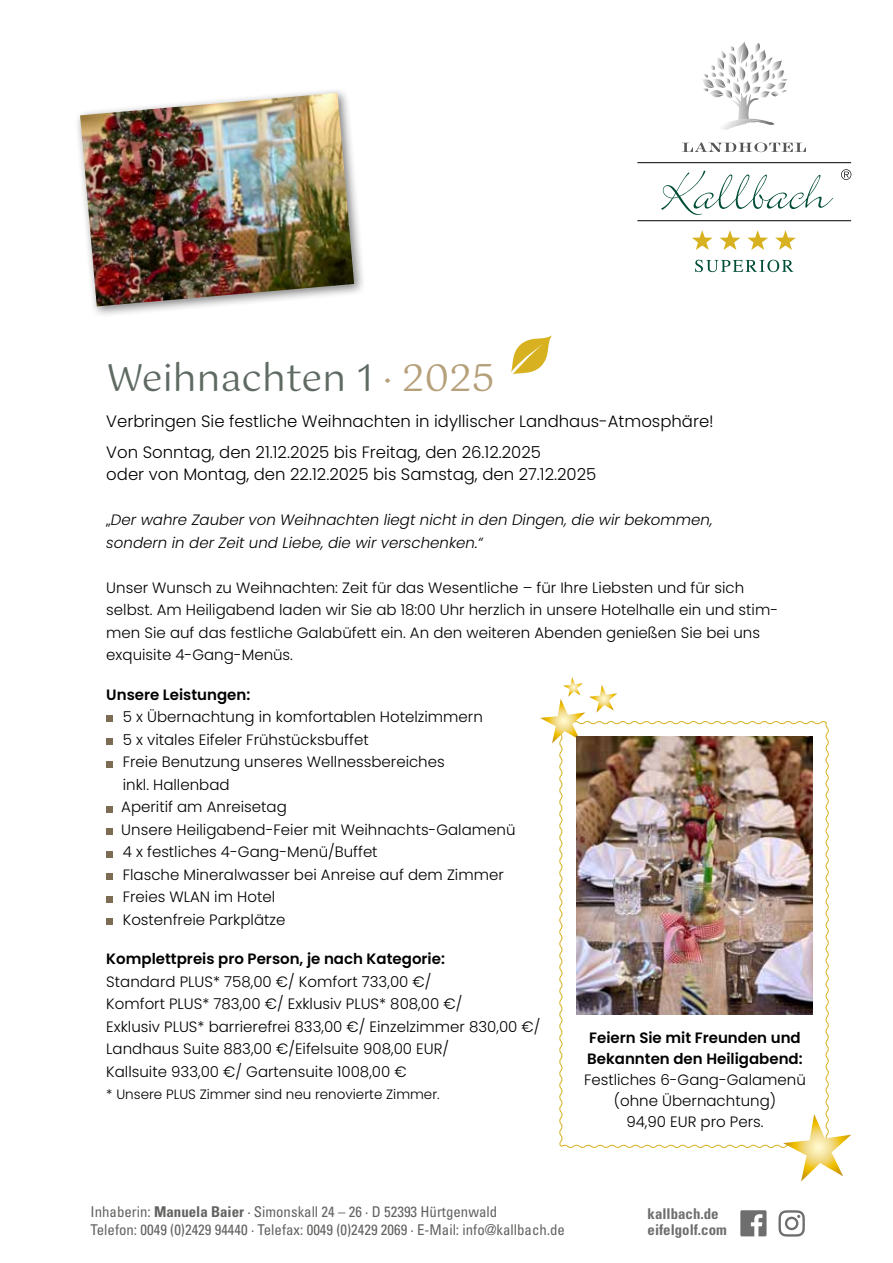
<style>
.page{position:relative;width:893px;height:1263px;background:#fff}
.page>*{position:absolute;margin:0;border:0;box-sizing:border-box;transform-origin:0 0}
.t1{font:37.5px "Gotu";color:#5e6a62}
.t2{font:300 16.5px/31px "Poppins";color:#000}
.t3{font:300 15px/22.5px "Poppins";color:#000}
.t4{font:italic 300 15px/22.5px "Poppins";color:#000}
.t5{font:600 15px/21px "Poppins";color:#000}
.t6{font:condensed 14.85px/18.1px "Univers LT Std";color:#626261}
.t7{font:700 condensed 14.85px/16.5px "Univers LT Std";color:#6e6e6e}
.t8{font:300 13.5px "Poppins";color:#000}
.s1{color:#b5a07a}
.s2{font-style:normal}
.s3{font-weight:700}
</style>
<div class="page">
<div style="left:106px;top:716px;width:7px;height:6px;background:#7c6c53"></div>
<div style="left:106px;top:738px;width:7px;height:7px;background:#7c6c53"></div>
<div style="left:106px;top:761px;width:7px;height:6px;background:#7c6c53"></div>
<div style="left:106px;top:806px;width:7px;height:6px;background:#7c6c53"></div>
<div style="left:106px;top:828px;width:7px;height:7px;background:#7c6c53"></div>
<div style="left:106px;top:851px;width:7px;height:6px;background:#7c6c53"></div>
<div style="left:106px;top:873px;width:7px;height:7px;background:#7c6c53"></div>
<div style="left:106px;top:896px;width:7px;height:6px;background:#7c6c53"></div>
<div style="left:106px;top:918px;width:7px;height:7px;background:#7c6c53"></div>
<div style="left:74px;top:87px;width:292px;height:231px;background:#000;opacity:.49"></div>
<img style="left:80px;top:93px;width:274px;height:213px">
<svg style="left:511px;top:335px;width:42px;height:40px"></svg>
<svg style="left:740px;top:1210px;width:26px;height:26px"></svg>
<svg style="left:778px;top:1210px;width:27px;height:26px"></svg>
<svg style="left:661px;top:171px;width:172px;height:44px"></svg>
<hr style="left:637px;top:162px;width:214px;height:1px;background:#000">
<hr style="left:637px;top:220px;width:214px;height:1px;background:#000">
<svg style="left:703px;top:41px;width:84px;height:89px"></svg>
<svg style="left:682px;top:142px;width:124px;height:10px"></svg>
<svg style="left:841px;top:169px;width:10px;height:11px"></svg>
<svg style="left:692px;top:230px;width:21px;height:20px"></svg>
<svg style="left:720px;top:230px;width:20px;height:20px"></svg>
<svg style="left:747px;top:230px;width:21px;height:20px"></svg>
<svg style="left:775px;top:230px;width:21px;height:20px"></svg>
<svg style="left:695px;top:260px;width:98px;height:12px"></svg>
<svg style="left:559px;top:721px;width:270px;height:427px"></svg>
<svg style="left:540px;top:677px;width:77px;height:66px"></svg>
<svg style="left:783px;top:1114px;width:68px;height:67px"></svg>
<img style="left:576px;top:736px;width:236px;height:278px">
<h1 class="t1" style="left:106px;top:356px;width:390px">Weihnachten 1 <span class="s1">· 2025</span></h1>
<p class="t2" style="left:106px;top:405px;width:609px">Verbringen Sie festliche Weihnachten in idyllischer Landhaus-Atmosphäre!<br>Von Sonntag, den 21.12.2025 bis Freitag, den 26.12.2025</p>
<p class="t2" style="left:106px;top:459px;width:492px">oder von Montag, den 22.12.2025 bis Samstag, den 27.12.2025</p>
<p class="t4" style="left:106px;top:509px;width:608px"><span class="s2">„</span>Der wahre Zauber von Weihnachten liegt nicht in den Dingen, die wir bekommen, sondern in der Zeit und Liebe, die wir verschenken.“</p>
<p class="t3" style="left:106px;top:576px;width:673px">Unser Wunsch zu Weihnachten: Zeit für das Wesentliche – für Ihre Liebsten und für sich selbst. Am Heiligabend laden wir Sie ab 18:00 Uhr herzlich in unsere Hotelhalle ein und stim&shy;men Sie auf das festliche Galabüfett ein. An den weiteren Abenden genießen Sie bei uns exquisite 4-Gang-Menüs.</p>
<p class="t5" style="left:106px;top:684px;width:146px">Unsere Leistungen:</p>
<p class="t3" style="left:121px;top:706px;width:396px">5 x Übernachtung in komfortablen Hotelzimmern<br>5 x vitales Eifeler Frühstücksbuffet<br>Freie Benutzung unseres Wellnessbereiches<br>inkl. Hallenbad<br>Aperitif am Anreisetag<br>Unsere Heiligabend-Feier mit Weihnachts-Galamenü 4 x festliches 4-Gang-Menü/Buffet<br>Flasche Mineralwasser bei Anreise auf dem Zimmer Freies WLAN im Hotel<br>Kostenfreie Parkplätze</p>
<p class="t5" style="left:106px;top:948px;width:340px">Komplettpreis pro Person, je nach Kategorie:</p>
<p class="t3" style="left:106px;top:970px;width:436px">Standard PLUS* 758,00 €/ Komfort 733,00 €/<br>Komfort PLUS* 783,00 €/ Exklusiv PLUS* 808,00 €/<br>Exklusiv PLUS* barrierefrei 833,00 €/ Einzelzimmer 830,00 €/ Landhaus Suite 883,00 €/Eifelsuite 908,00 EUR/<br>Kallsuite 933,00 €/ Gartensuite 1008,00 €</p>
<p class="t8" style="left:106px;top:1087px;width:335px">* Unsere PLUS Zimmer sind neu renovierte Zimmer.</p>
<p class="t5" style="left:587px;top:1027px;width:217px">Feiern Sie mit Freunden und<br>Bekannten den Heiligabend:</p>
<p class="t3" style="left:584px;top:1069px;width:223px;line-height:21px;text-align:center">Festliches 6-Gang-Galamenü (ohne Übernachtung)<br>94,90 EUR pro Pers.</p>
<p class="t6" style="left:91px;top:1202px;width:476px">Inhaberin: <span class="s3">Manuela Baier</span> · Simonskall 24 – 26 · D 52393 Hürtgenwald<br>Telefon: 0049 (0)2429 94440 · Telefax: 0049 (0)2429 2069 · E-Mail: info@kallbach.de</p>
<p class="t7" style="left:648px;top:1205px;width:81px">kallbach.de eifelgolf.com</p>
</div>
